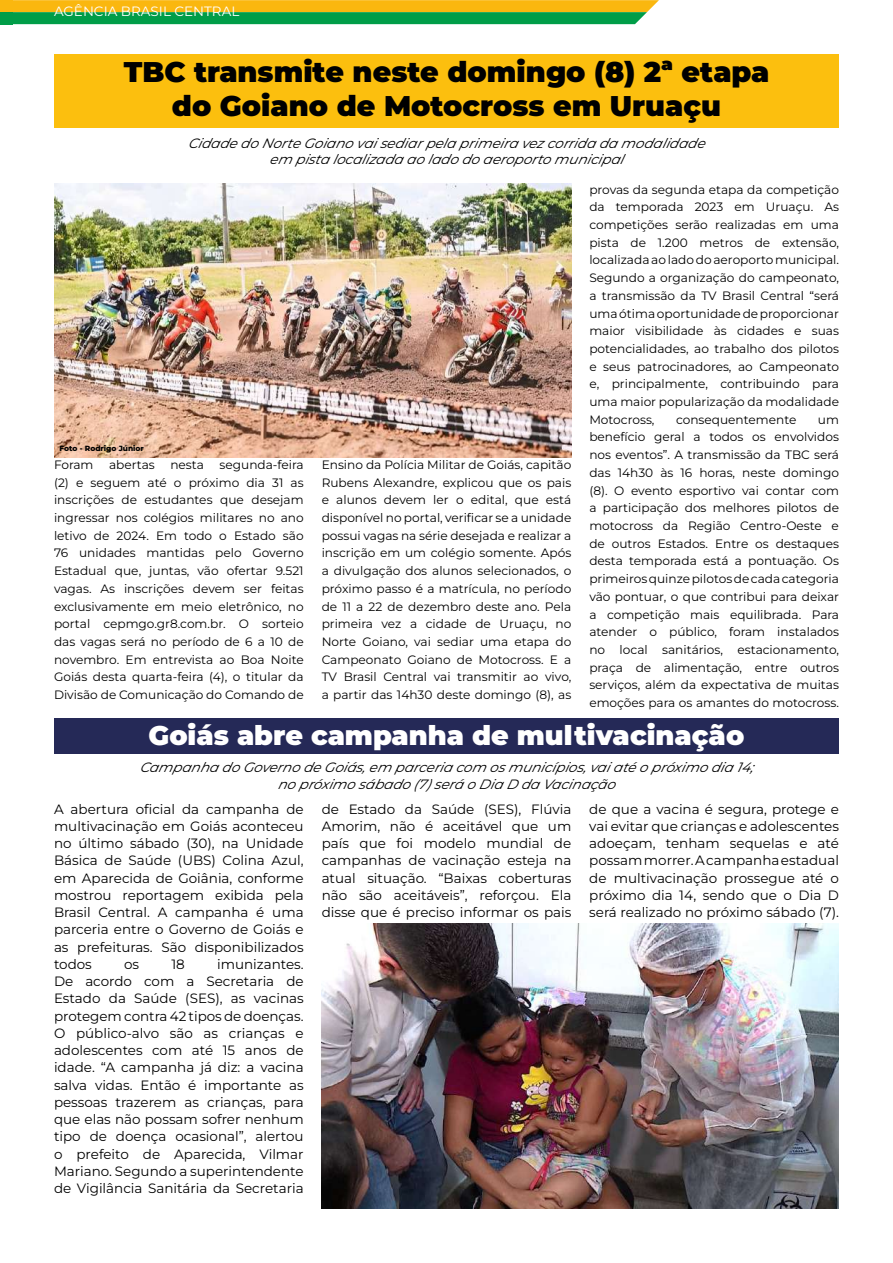
<style>
.page{position:relative;width:893px;height:1263px;background:#fff}
.page>*{position:absolute;margin:0;border:0;box-sizing:border-box;transform-origin:0 0}
.t1{font:900 28.5px/34.2px "Montserrat";color:#000;text-align:center}
.t2{font:900 27px "Montserrat";color:#fff}
.t3{font:13.5px/17.2px "Montserrat";color:#000;text-align:justify}
.t4{font:italic 13.5px/16.2px "Montserrat";color:#000;text-align:center}
.t5{font:13.5px "Montserrat";color:#fff}
.t6{font:12.15px/17.7px "Montserrat";color:#000;text-align:justify}
.t7{font:800 7.5px "Montserrat";color:#000}
</style>
<div class="page">
<div style="left:6px;top:0;width:647px;height:12px;background:#fab70f"></div>
<div style="left:6px;top:12px;width:635px;height:12px;background:#009d48"></div>
<div style="left:0;top:12px;width:12px;height:12px;background:#009d48"></div>
<div style="left:0;top:0;width:12px;height:12px;background:#fab70f"></div>
<div style="left:54px;top:54px;width:785px;height:74px;background:#fcbf0e"></div>
<img style="left:54px;top:184px;width:517px;height:273px">
<div style="left:54px;top:719px;width:785px;height:35px;background:#252957"></div>
<img style="left:322px;top:924px;width:517px;height:285px">
<p class="t5" style="left:54px;top:2px;width:187px">AGÊNCIA BRASIL CENTRAL</p>
<h1 class="t1" style="left:124px;top:54px;width:647px">TBC transmite neste domingo (8) 2ª etapa do Goiano de Motocross em Uruaçu</h1>
<p class="t4" style="left:188px;top:135px;width:523px">CidadedoNorteGoianovaisediarpela primeira vezcorrida da modalidade em pista localizada aoladodoaeroportomunicipal</p>
<p class="t7" style="left:60px;top:443px;width:86px">Foto - Rodrigo Júnior</p>
<p class="t6" style="left:54px;top:455px;width:251px;text-indent:166px">segunda-feira (2) e seguem até o próximo dia 31 as inscrições de estudantes que desejam ingressar nos colégios militares no ano letivo de 2024. Em todo o Estado são 76 unidades mantidas pelo Governo Estadual que, juntas, vão ofertar 9.521 vagas. As inscrições devem ser feitas exclusivamente em meio eletrônico, no portal cepmgo.gr8.com.br. O sorteio das vagas será no período de 6 a 10 de novembro. Em entrevista ao Boa Noite Goiás desta quarta-feira (4), o titular da Divisão de Comunicação do Comando de</p>
<p class="t6" style="left:54px;top:455px;width:41px">Foram</p>
<p class="t6" style="left:109px;top:455px;width:47px">abertas</p>
<p class="t6" style="left:170px;top:455px;width:35px">nesta</p>
<p class="t6" style="left:322px;top:455px;width:251px">Ensino da Polícia Militar de Goiás, capitão Rubens Alexandre, explicou que os pais e alunos devem ler o edital, que está disponível no portal, verificar se a unidade possui vagas na série desejada e realizar a inscrição em um colégio somente. Após a divulgação dos alunos selecionados, o próximo passo é a matrícula, no período de 11 a 22 de dezembro deste ano. Pela primeira vez a cidade de Uruaçu, no Norte Goiano, vai sediar uma etapa do Campeonato Goiano de Motocross. E a TV Brasil Central vai transmitir ao vivo, a partir das 14h30 deste domingo (8), as</p>
<p class="t6" style="left:589px;top:180px;width:251px">provas da segunda etapa da competição da temporada 2023 em Uruaçu. As competições serão realizadas em uma pista de 1.200 metros de extensão, localizada ao lado do aeroporto municipal.<br>Segundo a organização do campeonato, a transmissão da TV Brasil Central “será uma ótima oportunidade de proporcionar maior visibilidade às cidades e suas potencialidades, ao trabalho dos pilotos e seus patrocinadores, ao Campeonato e, principalmente, contribuindo para uma maior popularização da modalidade Motocross,</p>
<p class="t6" style="left:676px;top:410px;width:122px">consequentemente</p>
<p class="t6" style="left:589px;top:410px;width:251px;text-indent:229px">um benefício geral a todos os envolvidos nos eventos”. A transmissão da TBC será das 14h30 às 16 horas, neste domingo (8). O evento esportivo vai contar com a participação dos melhores pilotos de motocross da Região Centro-Oeste e de outros Estados. Entre os destaques desta temporada está a pontuação. Os primeiros quinze pilotos de cada categoria vão pontuar, o que contribui para deixar a competição mais equilibrada. Para atender o público, foram instalados no local sanitários, estacionamento, praça de alimentação, entre outros serviços, além da expectativa de muitas emoções para os amantes do motocross.</p>
<h2 class="t2" style="left:149px;top:717px;width:597px">Goiás abre campanha de multivacinação</h2>
<p class="t4" style="left:140px;top:759px;width:617px">Campanha doGovernodeGoiás, em parceria com osmunicípios, vaiatéopróximodia 14; nopróximosábado(7)será oDia D da Vacinação</p>
<p class="t3" style="left:322px;top:800px;width:251px">de Estado da Saúde (SES), Flúvia Amorim, não é aceitável que um país que foi modelo mundial de campanhas de vacinação esteja na atual situação. “Baixas coberturas não são aceitáveis”, reforçou. Ela disse que é preciso informar os pais</p>
<p class="t3" style="left:589px;top:800px;width:251px">de que a vacina é segura, protege e vai evitar que crianças e adolescentes adoeçam, tenham sequelas e até possam morrer. A campanha estadual de multivacinação prossegue até o próximo dia 14, sendo que o Dia D será realizado no próximo sábado (7).</p>
<p class="t3" style="left:54px;top:800px;width:251px">A abertura oficial da campanha de multivacinação em Goiás aconteceu no último sábado (30), na Unidade Básica de Saúde (UBS) Colina Azul, em Aparecida de Goiânia, conforme mostrou reportagem exibida pela Brasil Central. A campanha é uma parceria entre o Governo de Goiás e as prefeituras. São disponibilizados todos</p>
<p class="t3" style="left:54px;top:955px;width:251px;text-indent:163px">imunizantes.<br>De acordo com a Secretaria de Estado da Saúde (SES), as vacinas protegem contra 42 tipos de doenças.<br>O público-alvo são as crianças e adolescentes com até 15 anos de idade. “A campanha já diz: a vacina salva vidas. Então é importante as pessoas trazerem as crianças, para que elas não possam sofrer nenhum tipo de doença ocasional”, alertou o prefeito de Aparecida, Vilmar Mariano. Segundo a superintendente de Vigilância Sanitária da Secretaria</p>
<p class="t3" style="left:124px;top:955px;width:17px">os</p>
<p class="t3" style="left:171px;top:955px;width:15px">18</p>
</div>
